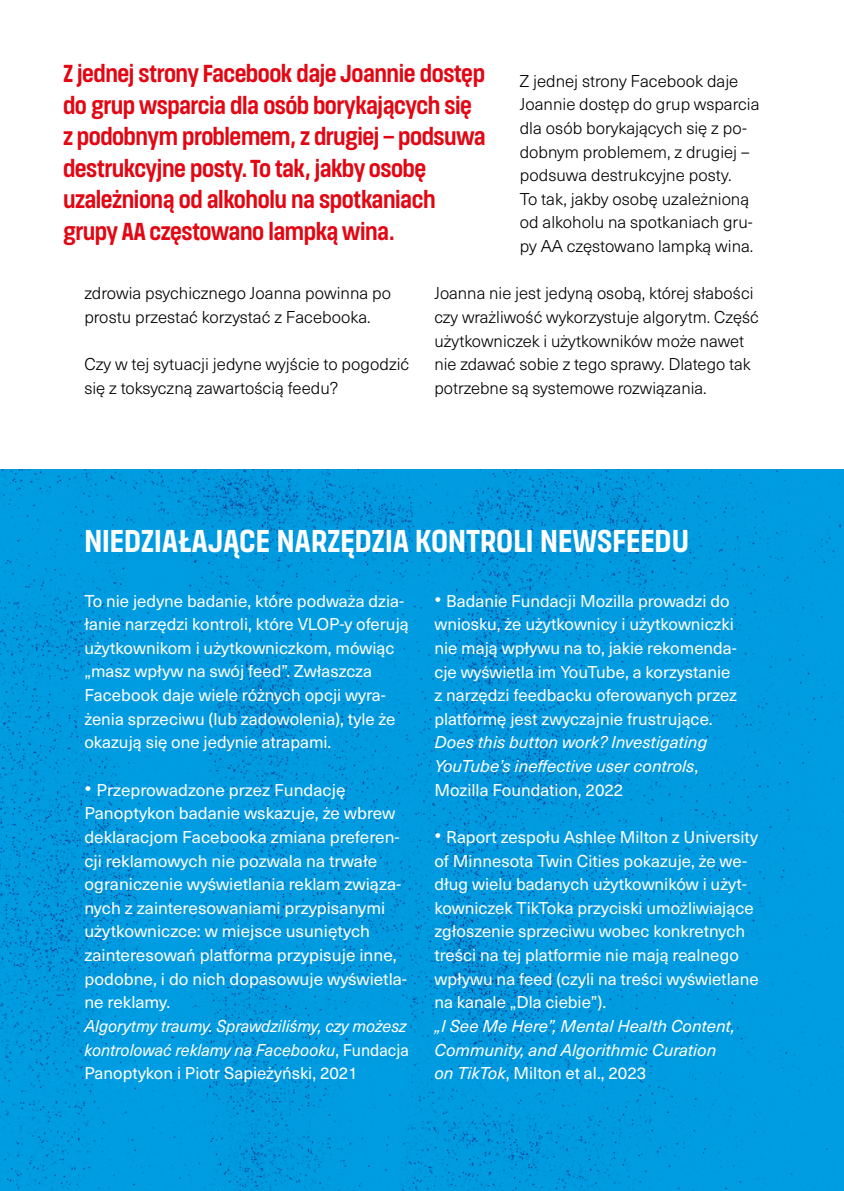
<style>
.page{position:relative;width:844px;height:1191px;background:#fff}
.page>*{position:absolute;margin:0;border:0;box-sizing:border-box;transform-origin:0 0}
.t1{font:700 31.5px "Masifa Nr";color:#fff}
.t2{font:700 24.5px/31.5px "Masifa Nr";letter-spacing:-.02em;color:#e30613}
.t3{font:16.8px/23.6px "Neue Haas Unica Pro";color:#fff}
.t4{font:300 16.8px/23.6px "Neue Haas Unica Pro";color:#000}
.t5{font:italic 16.8px/23.6px "Neue Haas Unica Pro";color:#fff}
.t6{font:italic 16.8px/23.6px "Neue Haas Unica Pro";color:#fff;scale:.95 1}
.s1{font-size:21px}
.s2{font-style:normal}
</style>
<div class="page">
<img style="left:0;top:470px;width:843px;height:721px">
<p class="t2" style="left:63px;top:58px;width:424px">Z jednej strony Facebook daje Joannie dostęp do grup wsparcia dla osób borykających się z podobnym problemem, z drugiej – podsuwa destrukcyjne posty. To tak, jakby osobę uzależnioną od alkoholu na spotkaniach grupy AA częstowano lampką wina.</p>
<p class="t4" style="left:519px;top:69px;width:241px">Z jednej strony Facebook daje<br>Joannie dostęp do grup wsparcia dla osób borykających się z po&shy;dobnym problemem, z drugiej – podsuwa destrukcyjne posty.<br>To tak, jakby osobę uzależnioną od alkoholu na spotkaniach gru&shy;py AA częstowano lampką wina.</p>
<p class="t4" style="left:434px;top:282px;width:326px">Joanna nie jest jedyną osobą, której słabości czy wrażliwość wykorzystuje algorytm. Część użytkowniczek i użytkowników może nawet nie zdawać sobie z tego sprawy. Dlatego tak potrzebne są systemowe rozwiązania.</p>
<p class="t4" style="left:84px;top:282px;width:308px">zdrowia psychicznego Joanna powinna po prostu przestać korzystać z Facebooka.</p>
<p class="t4" style="left:84px;top:353px;width:326px">Czy w tej sytuacji jedyne wyjście to pogodzić się z toksyczną zawartością feedu?</p>
<h1 class="t1" style="left:84px;top:522px;width:606px">Niedziałające narzędzia kontroli newsfeedu</h1>
<p class="t3" style="left:84px;top:589px;width:326px">To nie jedyne badanie, które podważa dzia&shy;łanie narzędzi kontroli, które VLOP-y oferują użytkownikom i użytkowniczkom, mówiąc „masz wpływ na swój feed”. Zwłaszcza Facebook daje wiele różnych opcji wyra&shy;żenia sprzeciwu (lub zadowolenia), tyle że okazują się one jedynie atrapami.</p>
<p class="t3" style="left:84px;top:778px;width:324px"><span class="s1">•</span> Przeprowadzone przez Fundację Panoptykon badanie wskazuje, że wbrew deklaracjom Facebooka zmiana preferen&shy;cji reklamowych nie pozwala na trwałe ograniczenie wyświetlania reklam związa&shy;nych z zainteresowaniami przypisanymi użytkowniczce: w miejsce usuniętych zainteresowań platforma przypisuje inne, podobne, i do nich dopasowuje wyświetla&shy;ne reklamy.</p>
<p class="t6" style="left:84px;top:1014px;width:343px">Algorytmy traumy. Sprawdziliśmy, czy możesz kontrolować reklamy na Facebooku<span class="s2">, Fundacja<br>Panoptykon i Piotr Sapieżyński, 2021</span></p>
<p class="t3" style="left:434px;top:589px;width:304px"><span class="s1">•</span> Badanie Fundacji Mozilla prowadzi do wniosku, że użytkownicy i użytkowniczki nie mają wpływu na to, jakie rekomenda&shy;cje wyświetla im YouTube, a korzystanie z narzędzi feedbacku oferowanych przez platformę jest zwyczajnie frustrujące.</p>
<p class="t5" style="left:434px;top:731px;width:274px">Does this button work? Investigating<br>YouTube’s ineffective user controls<span class="s2">,<br>Mozilla Foundation, 2022</span></p>
<p class="t3" style="left:434px;top:825px;width:325px"><span class="s1">•</span> Raport zespołu Ashlee Milton z U niversity of Minnesota Twin Cities pokazuje, że we&shy;dług wielu badanych użytkowników i użyt&shy;kowniczek TikToka przyciski umożliwiające zgłoszenie sprzeciwu wobec konkretnych treści na tej platformie nie mają realnego wpływu na feed (czyli na treści wyświetlane na kanale „Dla ciebie”).</p>
<p class="t5" style="left:434px;top:1014px;width:302px">„I See Me Here”, Mental Health Content,<br>Community, and Algorithmic Curation on TikTok<span class="s2">, Milton et al., 2023</span></p>
</div>
